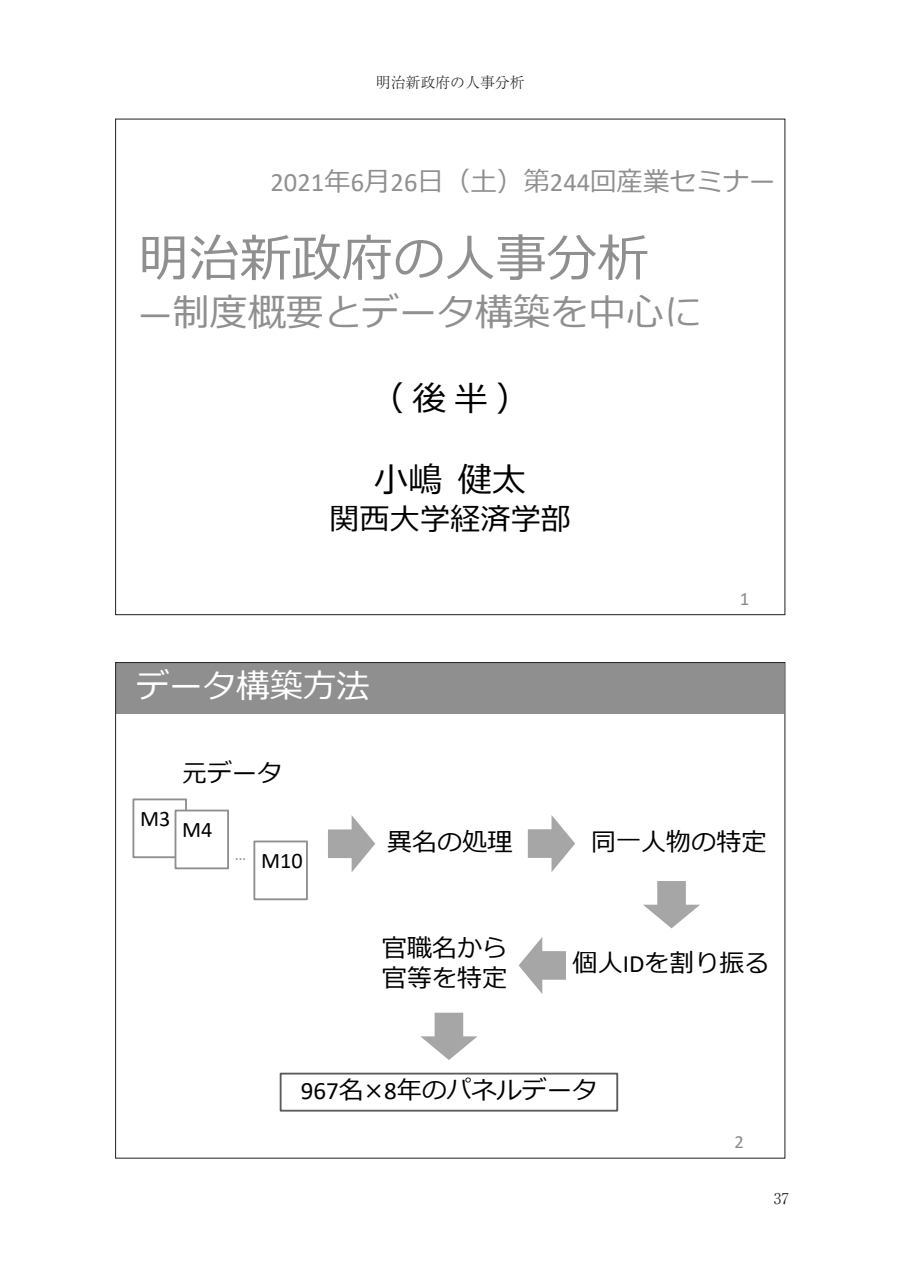
<style>
.page{position:relative;width:903px;height:1275px;background:#fff}
.page>*{position:absolute;margin:0;border:0;box-sizing:border-box;transform-origin:0 0}
.t1{font:51.1px "Meiryo";color:#8f8f8f}
.t2{font:37.8px "Meiryo";color:#8f8f8f}
.t3{font:33.95px "Meiryo";letter-spacing:.115em;color:#000}
.t4{font:33.43px "Meiryo";color:#fff}
.t5{font:30.28px "Meiryo";color:#000}
.t6{font:26.43px "Meiryo";color:#8f8f8f}
.t7{font:25.03px/30.1px "Meiryo";color:#000}
.t8{font:22.22px "Calibri";color:#000}
.t9{font:18.9px "Calibri";color:#898989}
.t10{font:18.55px "Calibri";color:#898989}
.t11{font:16.62px "Calibri";color:#8f8f8f}
.t12{font:300 14.88px "Ryumin Pro";color:#231f20}
.s1{font-family:"Calibri"}
</style>
<div class="page">
<div style="left:116px;top:664px;width:668px;height:50px;background:#8f8f8f"></div>
<div style="left:132px;top:798px;width:55px;height:60px;border:2px solid #8f8f8f"></div>
<div style="left:175px;top:810px;width:53px;height:58px;background:#fff"></div>
<div style="left:175px;top:810px;width:54px;height:59px;border:2px solid #8f8f8f"></div>
<div style="left:253px;top:840px;width:55px;height:60px;border:2px solid #8f8f8f"></div>
<svg style="left:328px;top:815px;width:47px;height:57px"></svg>
<svg style="left:643px;top:881px;width:57px;height:47px"></svg>
<svg style="left:519px;top:937px;width:47px;height:57px"></svg>
<svg style="left:528px;top:815px;width:47px;height:57px"></svg>
<svg style="left:420px;top:1013px;width:57px;height:47px"></svg>
<div style="left:280px;top:1073px;width:338px;height:39px;border:2px solid #5b5b5b"></div>
<p class="t12" style="left:376px;top:70px;width:150px">明治新政府の人事分析</p>
<p class="t6" style="left:270px;top:163px;width:507px"><span class="s1">2021</span>年<span class="s1">6</span>月<span class="s1">26</span>日（土）第<span class="s1">244</span>回産業セミナー</p>
<h1 class="t1" style="left:138px;top:223px;width:512px">明治新政府の人事分析</h1>
<h2 class="t2" style="left:138px;top:286px;width:565px"><span class="s1">—</span>制度概要とデータ構築を中心に</h2>
<h3 class="t3" style="left:371px;top:374px;width:161px">（後半）</h3>
<h3 class="t3" style="left:374px;top:456px;width:153px">小嶋健太</h3>
<p class="t5" style="left:329px;top:498px;width:243px">関西大学経済学部</p>
<p class="t9" style="left:740px;top:585px;width:11px">1</p>
<h3 class="t4" style="left:136px;top:662px;width:235px">データ構築方法</h3>
<p class="t8" style="left:140px;top:803px;width:32px">M3</p>
<p class="t7" style="left:182px;top:760px;width:102px">元データ</p>
<p class="t8" style="left:182px;top:814px;width:32px">M4</p>
<p class="t11" style="left:235px;top:843px;width:13px">…</p>
<p class="t8" style="left:261px;top:845px;width:43px">M10</p>
<p class="t7" style="left:387px;top:828px;width:127px">異名の処理</p>
<p class="t7" style="left:591px;top:828px;width:177px">同一人物の特定</p>
<p class="t7" style="left:382px;top:934px;width:127px">官職名から官等を特定</p>
<p class="t7" style="left:573px;top:949px;width:199px">個人<span class="s1">ID</span>を割り振る</p>
<p class="t7" style="left:301px;top:1076px;width:298px"><span class="s1">967</span>名×<span class="s1">8</span>年のパネルデータ</p>
<p class="t10" style="left:734px;top:1128px;width:11px">2</p>
<p class="t12" style="left:774px;top:1186px;width:16px">37</p>
</div>
